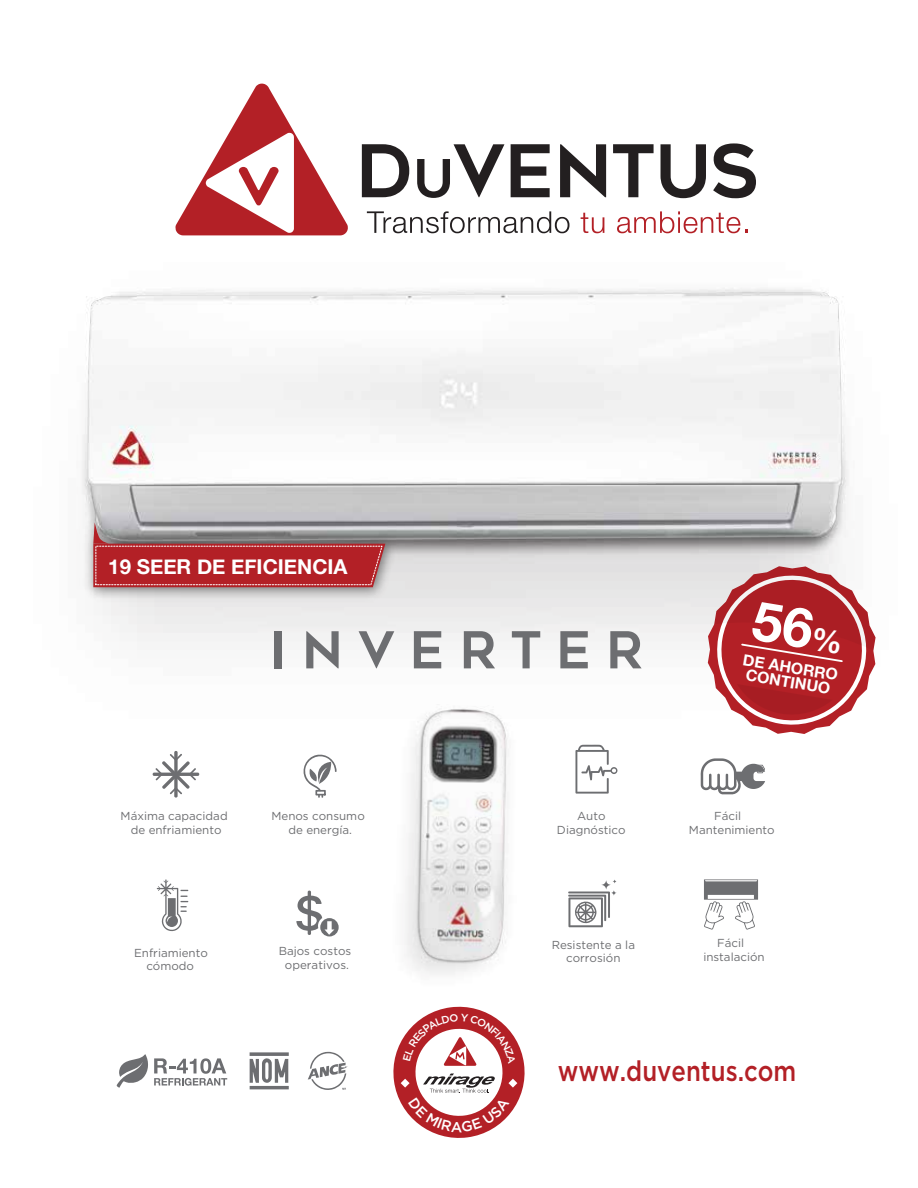
<style>
.page{position:relative;width:918px;height:1188px;background:#fff}
.page>*{position:absolute;margin:0;border:0;box-sizing:border-box;transform-origin:0 0}
.t1{font:500 28.35px "Gotham";color:#b32026;scale:.85 1}
.t2{font:700 20.55px "Helvetica Neue";color:#fff}
.t3{font:700 15.75px/14.9px "Helvetica Neue";color:#fff;text-align:center}
.t4{font:11.55px/14px "Gotham";color:#6d6e71;text-align:center}
</style>
<div class="page">
<img style="left:405px;top:769px;width:181px;height:206px">
<img style="left:82px;top:144px;width:767px;height:625px">
<div style="left:275px;top:631px;width:7px;height:37px;background:#6d6e71"></div>
<svg style="left:306px;top:631px;width:33px;height:37px"></svg>
<svg style="left:359px;top:631px;width:35px;height:37px"></svg>
<svg style="left:414px;top:631px;width:27px;height:37px"></svg>
<svg style="left:464px;top:631px;width:31px;height:37px"></svg>
<svg style="left:512px;top:631px;width:28px;height:37px"></svg>
<svg style="left:560px;top:631px;width:28px;height:37px"></svg>
<svg style="left:610px;top:631px;width:32px;height:37px"></svg>
<img style="left:82px;top:509px;width:321px;height:96px">
<svg style="left:93px;top:522px;width:292px;height:65px;background:#a94c50"></svg>
<svg style="left:175px;top:84px;width:173px;height:151px"></svg>
<svg style="left:511px;top:144px;width:39px;height:53px"></svg>
<svg style="left:560px;top:144px;width:46px;height:53px"></svg>
<svg style="left:613px;top:144px;width:41px;height:53px"></svg>
<svg style="left:661px;top:144px;width:45px;height:54px"></svg>
<svg style="left:713px;top:143px;width:43px;height:55px"></svg>
<svg style="left:362px;top:144px;width:47px;height:53px"></svg>
<svg style="left:417px;top:144px;width:87px;height:54px"></svg>
<svg style="left:367px;top:211px;width:203px;height:22px"></svg>
<svg style="left:581px;top:213px;width:23px;height:20px"></svg>
<svg style="left:617px;top:211px;width:130px;height:22px"></svg>
<svg style="left:250px;top:1052px;width:39px;height:37px"></svg>
<svg style="left:117px;top:1054px;width:31px;height:34px"></svg>
<svg style="left:154px;top:1058px;width:73px;height:28px"></svg>
<svg style="left:308px;top:1052px;width:40px;height:38px"></svg>
<svg style="left:296px;top:890px;width:43px;height:46px"></svg>
<svg style="left:301px;top:753px;width:36px;height:45px"></svg>
<svg style="left:152px;top:750px;width:48px;height:48px"></svg>
<svg style="left:157px;top:879px;width:32px;height:53px"></svg>
<svg style="left:568px;top:879px;width:49px;height:48px"></svg>
<svg style="left:575px;top:745px;width:42px;height:49px"></svg>
<svg style="left:704px;top:879px;width:54px;height:51px"></svg>
<svg style="left:701px;top:758px;width:64px;height:36px"></svg>
<svg style="left:708px;top:566px;width:168px;height:168px"></svg>
<svg style="left:393px;top:1006px;width:132px;height:132px"></svg>
<h2 class="t2" style="left:108px;top:551px;width:241px">19 SEER DE EFICIENCIA</h2>
<p class="t4" style="left:121px;top:808px;width:109px">Máxima capacidad</p>
<p class="t4" style="left:271px;top:808px;width:95px">Menos consumo</p>
<p class="t4" style="left:131px;top:822px;width:92px">de enfriamiento</p>
<p class="t4" style="left:288px;top:822px;width:65px">de energía.</p>
<p class="t4" style="left:557px;top:808px;width:70px">Auto<br>Diagnóstico</p>
<p class="t4" style="left:134px;top:945px;width:75px">Enfriamiento cómodo</p>
<p class="t4" style="left:552px;top:938px;width:85px;line-height:13px">Resistente a la corrosión</p>
<p class="t4" style="left:279px;top:944px;width:74px">Bajos costos operativos.</p>
<h3 class="t3" style="left:744px;top:653px;width:97px;rotate:9deg">DE AHORRO<br>CONTINUO</h3>
<p class="t4" style="left:689px;top:808px;width:87px;text-align:left;text-indent:25px">Fácil<br>Mantenimiento</p>
<p class="t4" style="left:703px;top:936px;width:63px">Fácil instalación</p>
<h1 class="t1" style="left:558px;top:1053px;width:282px">www.duventus.com</h1>
</div>
